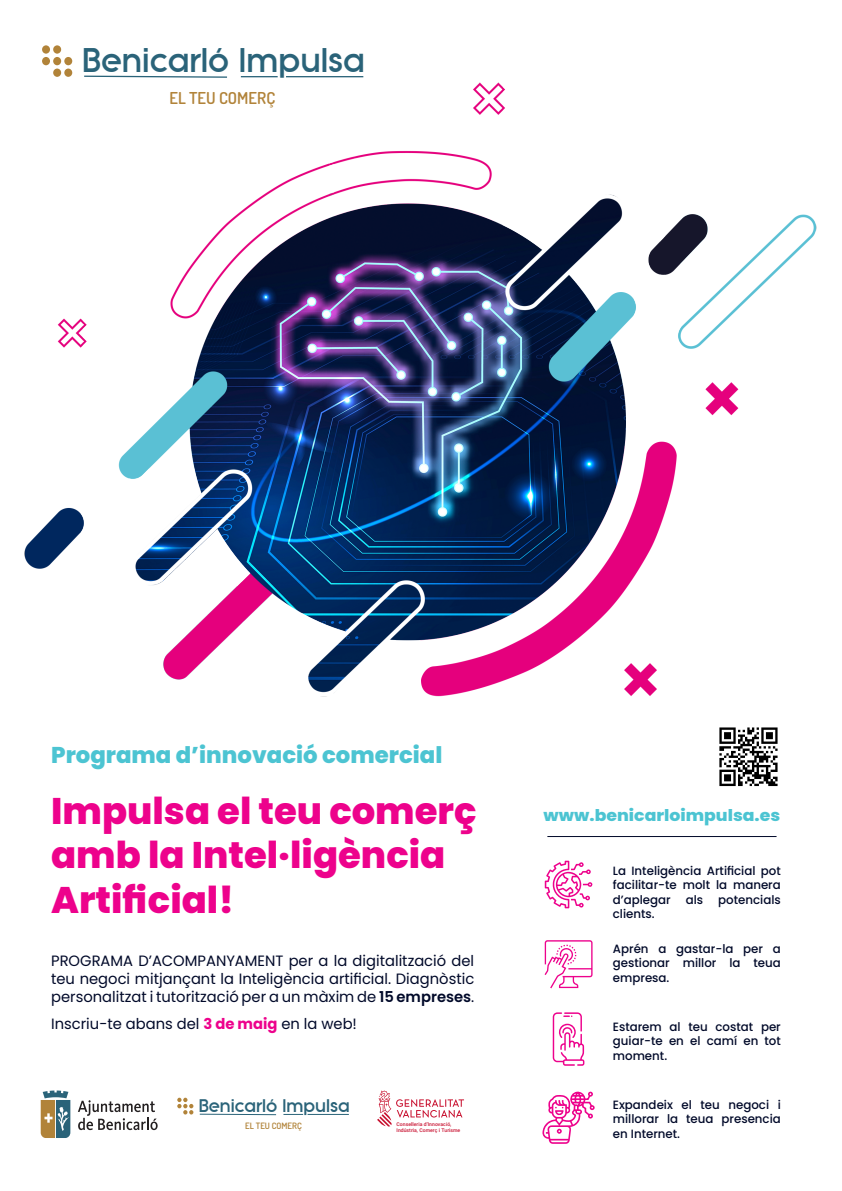
<style>
.page{position:relative;width:842px;height:1191px;background:#fff}
.page>*{position:absolute;margin:0;border:0;box-sizing:border-box;transform-origin:0 0}
.t1{font:800 37px/44.4px "Poppins";color:#ed028c}
.t2{font:800 33.3px "Litera";color:#2a6379}
.t3{font:800 22.8px "Poppins";color:#4cc4d2}
.t4{font:800 17.8px "Litera";color:#2a6379}
.t5{font:600 16.4px "Dosis";color:#b18339}
.t6{font:800 16.2px "Poppins";color:#4cc4d2;scale:1.07 1}
.t7{font:14.9px/17.9px "Poppins";color:#010929;text-align:justify}
.t8{font:500 12px/14.4px "Poppins";color:#010929;text-align:justify}
.t9{font:600 8.8px "Dosis";color:#b18339}
.t10{font:500 5.1px/6.1px "Roboto";letter-spacing:.005em;color:#c80f2e}
.s1{font-weight:600}
.s2{font-weight:700;color:#ed028c}
</style>
<div class="page">
<div style="left:53px;top:57px;width:8px;height:8px;background:#b18339;border-radius:50%"></div>
<div style="left:53px;top:45px;width:8px;height:9px;background:#b18339;border-radius:50%"></div>
<div style="left:64px;top:57px;width:8px;height:8px;background:#b18339;border-radius:50%"></div>
<div style="left:53px;top:69px;width:8px;height:8px;background:#b18339;border-radius:50%"></div>
<div style="left:42px;top:57px;width:8px;height:8px;background:#b18339;border-radius:50%"></div>
<div style="left:64px;top:69px;width:8px;height:8px;background:#b18339;border-radius:50%"></div>
<div style="left:42px;top:45px;width:8px;height:9px;background:#b18339;border-radius:50%"></div>
<svg style="left:199px;top:1113px;width:78px;height:2px"></svg>
<svg style="left:283px;top:1114px;width:20px;height:1px"></svg>
<hr style="left:308px;top:1114px;width:41px;height:1px;background:#2a6379">
<svg style="left:177px;top:1097px;width:16px;height:17px"></svg>
<svg style="left:41px;top:1090px;width:29px;height:48px"></svg>
<svg style="left:78px;top:1100px;width:80px;height:30px"></svg>
<svg style="left:377px;top:1090px;width:87px;height:36px"></svg>
<hr style="left:547px;top:836px;width:229px;height:1px;background:#010929">
<img style="left:719px;top:731px;width:59px;height:56px">
<img style="left:24px;top:71px;width:793px;height:660px">
<svg style="left:545px;top:860px;width:47px;height:48px"></svg>
<svg style="left:545px;top:940px;width:47px;height:48px"></svg>
<svg style="left:553px;top:1012px;width:31px;height:53px"></svg>
<svg style="left:542px;top:1091px;width:53px;height:52px"></svg>
<h2 class="t2" style="left:82px;top:38px;width:285px">Benicarló Impulsa</h2>
<h3 class="t5" style="left:169px;top:87px;width:107px">EL TEU COMERÇ</h3>
<h3 class="t3" style="left:51px;top:742px;width:393px">Programa d’innovació comercial</h3>
<h1 class="t1" style="left:51px;top:789px;width:427px">Impulsa el teu comerç amb la Intel·ligència<br>Artificial!</h1>
<p class="t7" style="left:51px;top:952px;width:425px">PROGRAMA D’ACOMPANYAMENT per a la digitalització del teu negoci mitjançant la Inteligència artificial. Diagnòstic personalitzat i tutorització per a un màxim de <span class="s1">15 empreses</span>.</p>
<p class="t7" style="left:51px;top:1015px;width:307px">Inscriu-te abans del <span class="s2">3 de maig</span> en la web!</p>
<h3 class="t4" style="left:199px;top:1094px;width:153px">Benicarló Impulsa</h3>
<p class="t9" style="left:245px;top:1120px;width:58px">EL TEU COMERÇ</p>
<p class="t10" style="left:397px;top:1121px;width:65px">Conselleria d’Innovació,<br>Indústria, Comerç i Turisme</p>
<h3 class="t6" style="left:544px;top:806px;width:223px">www.benicarloimpulsa.es</h3>
<p class="t8" style="left:613px;top:863px;width:169px">La Inteligència Artificial pot facilitar-te molt la manera d’aplegar</p>
<p class="t8" style="left:686px;top:892px;width:19px">als</p>
<p class="t8" style="left:718px;top:892px;width:64px">potencials</p>
<p class="t8" style="left:613px;top:906px;width:43px">clients.</p>
<p class="t8" style="left:613px;top:941px;width:169px">Aprén a gastar-la per a gestionar millor la teua empresa.</p>
<p class="t8" style="left:613px;top:1019px;width:169px">Estarem al teu costat per guiar-te en el camí en tot moment.</p>
<p class="t8" style="left:613px;top:1097px;width:169px">Expandeix el teu negoci i millorar la teua presencia en Internet.</p>
</div>
